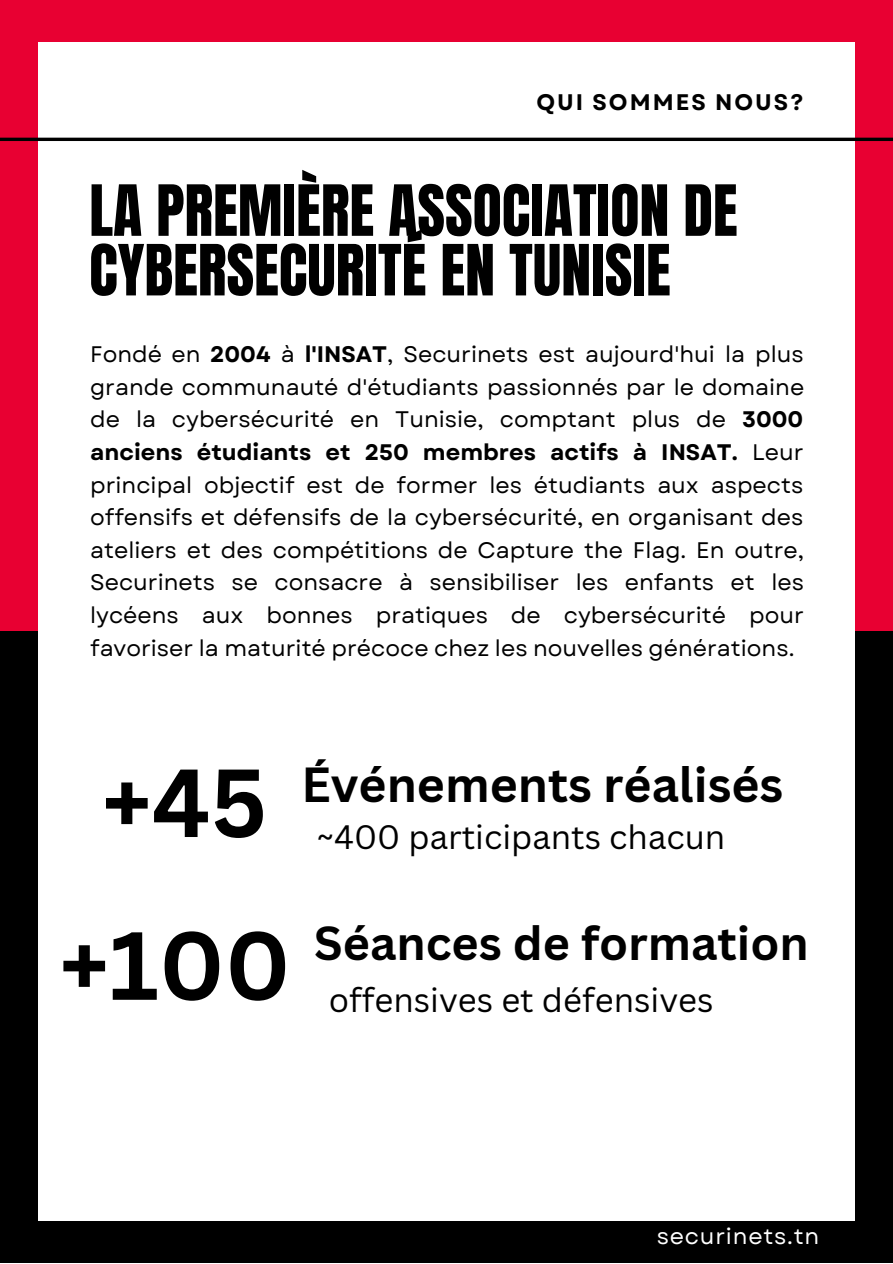
<style>
.page{position:relative;width:893px;height:1264px;background:#fff}
.page>*{position:absolute;margin:0;border:0;box-sizing:border-box;transform-origin:0 0}
.t1{font:60px/59.6px "Anton";color:#000}
.t2{font:700 48px "Canva Sans";color:#000}
.t3{font:700 46.5px "Canva Sans";color:#000}
.t4{font:33px "Canva Sans";color:#000}
.t5{font:22.5px/32.5px "Garet";color:#000;text-align:justify}
.t6{font:700 22.5px "Garet";letter-spacing:.09em;color:#000}
.t7{font:22.5px "Garet";letter-spacing:.035em;color:#fff}
.s1{font-weight:700}
.s2{font-size:94.35px}
</style>
<div class="page">
<div style="left:0;top:0;width:892px;height:1262px;background:#e80032"></div>
<div style="left:0;top:631px;width:892px;height:631px;background:#000"></div>
<div style="left:38px;top:42px;width:816px;height:1178px;background:#fff"></div>
<hr style="left:0;top:138px;width:892px;height:3px;background:#000">
<p class="t6" style="left:536px;top:85px;width:268px">QUI SOMMES NOUS?</p>
<h1 class="t1" style="left:89px;top:182px;width:649px">LA PREMIÈRE ASSOCIATION DE<br>CYBERSECURITÉ EN TUNISIE</h1>
<p class="t5" style="left:90px;top:338px;width:715px">Fondé en <span class="s1">2004</span> à <span class="s1">l'INSAT</span>, Securinets est aujourd'hui la plus grande communauté d'étudiants passionnés par le domaine de la cybersécurité en Tunisie, comptant plus de <span class="s1">3000 anciens étudiants et 250 membres actifs à INSAT.</span> Leur principal objectif est de former les étudiants aux aspects offensifs et défensifs de la cybersécurité, en organisant des ateliers et des compétitions de Capture the Flag. En outre, Securinets se consacre à sensibiliser les enfants et les lycéens aux bonnes pratiques de cybersécurité pour favoriser la maturité précoce chez les nouvelles générations.</p>
<h2 class="t2" style="left:102px;top:751px;width:682px"><span class="s2">+45</span> Événements réalisés</h2>
<h3 class="t4" style="left:317px;top:813px;width:410px">~400 participants chacun</h3>
<h3 class="t3" style="left:59px;top:910px;width:750px"><span class="s2">+100</span> Séances de formation</h3>
<h3 class="t4" style="left:329px;top:976px;width:386px">offensives et défensives</h3>
<p class="t7" style="left:656px;top:1220px;width:164px">securinets.tn</p>
</div>
